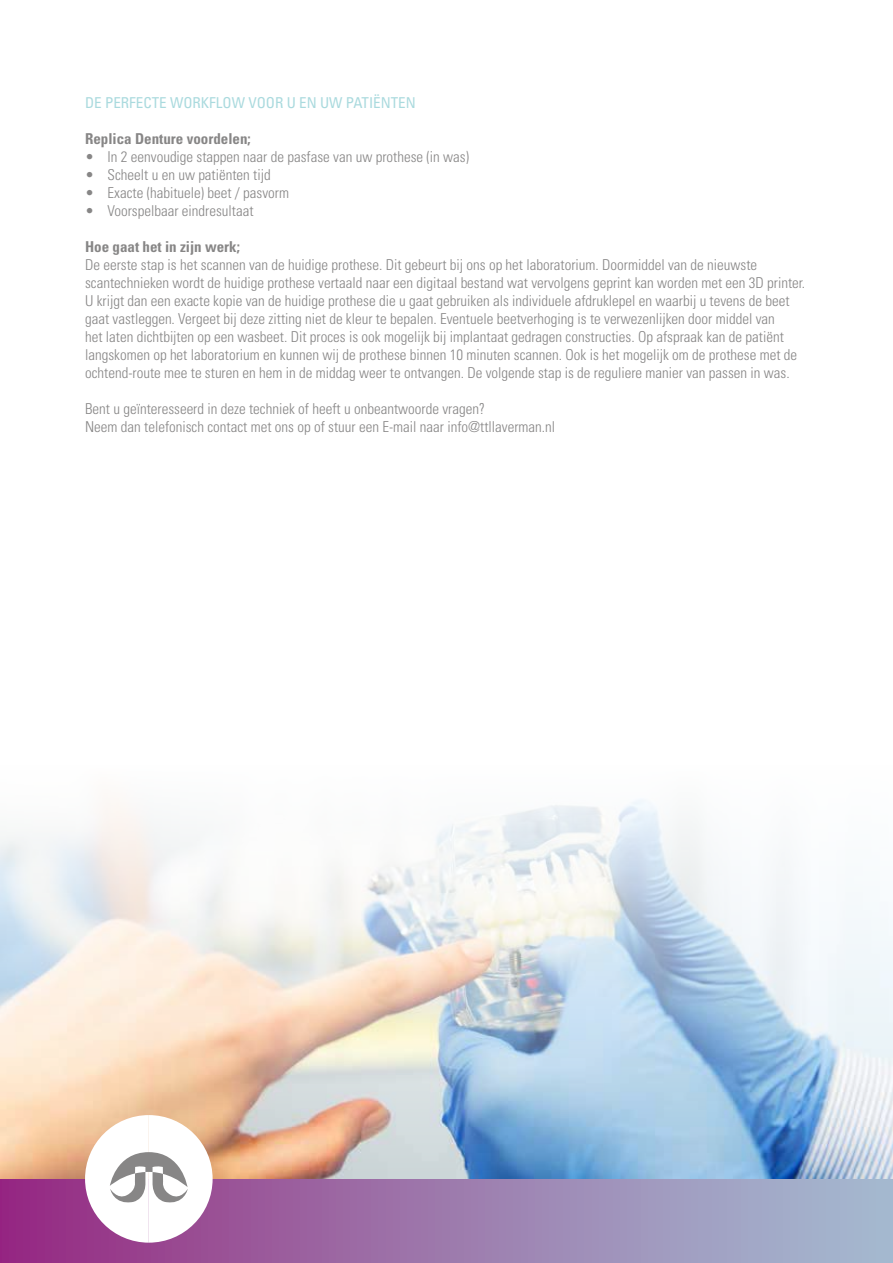
<style>
.page{position:relative;width:893px;height:1263px;background:#fff}
.page>*{position:absolute;margin:0;border:0;box-sizing:border-box;transform-origin:0 0}
.t1{font:300 condensed 15px/18px "Univers LT";color:#878686}
.t2{font:700 condensed 15px "Univers LT";color:#878686}
.t3{font:condensed 15px "Univers LT";color:#aadade}
</style>
<div class="page">
<div style="left:0;top:1178px;width:893px;height:85px;background:linear-gradient(to right,#962c83,#a4c0d4)"></div>
<img style="left:0;top:799px;width:893px;height:379px">
<svg style="left:85px;top:1115px;width:128px;height:127px"></svg>
<p class="t3" style="left:85px;top:93px;width:332px">DE PERFECTE WORKFLOW VOOR U EN UW PATIËNTEN</p>
<p class="t2" style="left:85px;top:129px;width:167px">Replica Denture voordelen;</p>
<p class="t1" style="left:85px;top:148px;width:385px">• In 2 eenvoudige stappen naar de pasfase van uw prothese (in was)</p>
<p class="t1" style="left:85px;top:166px;width:187px">• Scheelt u en uw patiënten tijd</p>
<p class="t1" style="left:85px;top:184px;width:206px">• Exacte (habituele) beet / pasvorm</p>
<p class="t1" style="left:85px;top:202px;width:170px">• Voorspelbaar eindresultaat</p>
<p class="t2" style="left:85px;top:237px;width:156px">Hoe gaat het in zijn werk;</p>
<p class="t1" style="left:85px;top:256px;width:722px">De eerste stap is het scannen van de huidige prothese. Dit gebeurt bij ons op het laboratorium. Doormiddel van de nieuwste scantechnieken wordt de huidige prothese vertaald naar een digitaal bestand wat vervolgens geprint kan worden met een 3D printer.<br>U krijgt dan een exacte kopie van de huidige prothese die u gaat gebruiken als individuele afdruklepel en waarbij u tevens de beet gaat vastleggen. Vergeet bij deze zitting niet de kleur te bepalen. Eventuele beetverhoging is te verwezenlijken door middel van<br>het laten dichtbijten op een wasbeet. Dit proces is ook mogelijk bij implantaat gedragen constructies. Op afspraak kan de patiënt langskomen op het laboratorium en kunnen wij de prothese binnen 10 minuten scannen. Ook is het mogelijk om de prothese met de ochtend-route mee te sturen en hem in de middag weer te ontvangen. De volgende stap is de reguliere manier van passen in was.</p>
<p class="t1" style="left:85px;top:400px;width:472px">Bent u geïnteresseerd in deze techniek of heeft u onbeantwoorde vragen?<br>Neem dan telefonisch contact met ons op of stuur een E-mail naar info@ttllaverman.nl</p>
</div>
